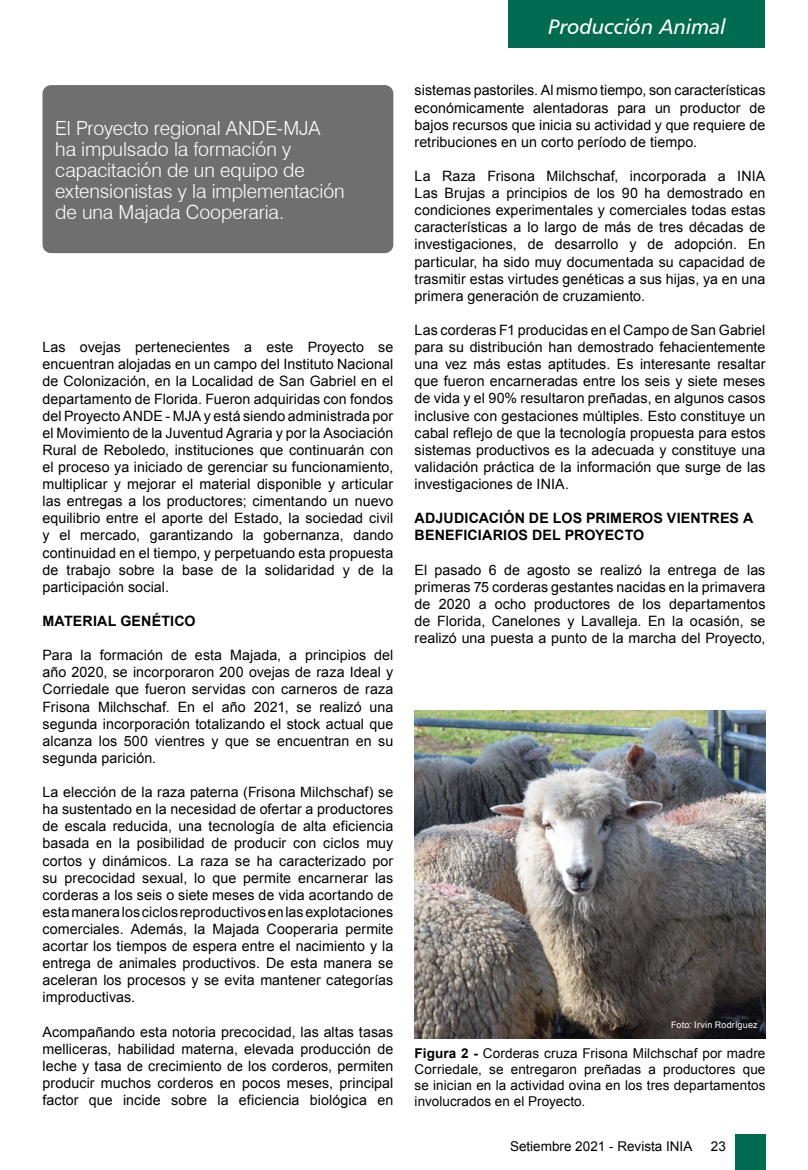
<style>
.page{position:relative;width:808px;height:1170px;background:#fff}
.page>*{position:absolute;margin:0;border:0;box-sizing:border-box;transform-origin:0 0}
.t1{font:21px "Humanist 777 BT Italic B";color:#fff}
.t2{font:300 19.5px/21px "Swiss 721 BT";letter-spacing:-.005em;color:#fff}
.t3{font:14.25px/17.1px "Arial";letter-spacing:.005em;color:#000;text-align:justify}
.t4{font:700 14.25px/17.1px "Arial";letter-spacing:.01em;color:#000}
.t5{font:13.5px/16.2px "Arial";letter-spacing:.005em;color:#000;text-align:justify}
.t6{font:9px "Arial";letter-spacing:.02em;color:#fff}
.s1{font-weight:700}
</style>
<div class="page">
<div style="left:508px;top:0;width:257px;height:47px;background:#006c4f"></div>
<div style="left:734px;top:1134px;width:31px;height:35px;background:#006c4f"></div>
<div style="left:43px;top:85px;width:350px;height:168px;background:#706f6f;border-radius:9px"></div>
<img style="left:415px;top:710px;width:350px;height:328px">
<h2 class="t2" style="left:55px;top:117px;width:291px">El Proyecto regional ANDE-MJA ha impulsado la formación y capacitación de un equipo de extensionistas y la implementación de una Majada Cooperaria.</h2>
<p class="t3" style="left:43px;top:339px;width:352px">Las ovejas pertenecientes a este Proyecto se encuentran alojadas en un campo del Instituto Nacional de Colonización, en la Localidad de San Gabriel en el departamento de Florida. Fueron adquiridas con fondos del Proyecto ANDE - MJA y está siendo administrada por el Movimiento de la Juventud Agraria y por la Asociación Rural de Reboledo, instituciones que continuarán con el proceso ya iniciado de gerenciar su funcionamiento, multiplicar y mejorar el material disponible y articular las entregas a los productores; cimentando un nuevo equilibrio entre el aporte del Estado, la sociedad civil y el mercado, garantizando la gobernanza, dando continuidad en el tiempo, y perpetuando esta propuesta de trabajo sobre la base de la solidaridad y de la participación social.</p>
<p class="t4" style="left:43px;top:613px;width:155px">MATERIAL GENÉTICO</p>
<p class="t3" style="left:43px;top:646px;width:352px">Para la formación de esta Majada, a principios del año 2020, se incorporaron 200 ovejas de raza Ideal y Corriedale que fueron servidas con carneros de raza Frisona Milchschaf. En el año 2021, se realizó una segunda incorporación totalizando el stock actual que alcanza los 500 vientres y que se encuentran en su segunda parición.</p>
<p class="t3" style="left:43px;top:783px;width:352px">La elección de la raza paterna (Frisona Milchschaf) se ha sustentado en la necesidad de ofertar a productores de escala reducida, una tecnología de alta eficiencia basada en la posibilidad de producir con ciclos muy cortos y dinámicos. La raza se ha caracterizado por su precocidad sexual, lo que permite encarnerar las corderas a los seis o siete meses de vida acortando de esta manera los ciclos reproductivos en las explotaciones comerciales. Además, la Majada Cooperaria permite acortar los tiempos de espera entre el nacimiento y la entrega de animales productivos. De esta manera se aceleran los procesos y se evita mantener categorías improductivas.</p>
<p class="t3" style="left:43px;top:1023px;width:352px">Acompañando esta notoria precocidad, las altas tasas melliceras, habilidad materna, elevada producción de leche y tasa de crecimiento de los corderos, permiten producir muchos corderos en pocos meses, principal factor que incide sobre la eficiencia biológica en</p>
<h1 class="t1" style="left:548px;top:13px;width:179px">Producción Animal</h1>
<p class="t3" style="left:415px;top:82px;width:352px">sistemas pastoriles. Al mismo tiempo, son características económicamente alentadoras para un productor de bajos recursos que inicia su actividad y que requiere de retribuciones en un corto período de tiempo.</p>
<p class="t3" style="left:415px;top:168px;width:352px">La Raza Frisona Milchschaf, incorporada a INIA Las Brujas a principios de los 90 ha demostrado en condiciones experimentales y comerciales todas estas características a lo largo de más de tres décadas de investigaciones, de desarrollo y de adopción. En particular, ha sido muy documentada su capacidad de trasmitir estas virtudes genéticas a sus hijas, ya en una primera generación de cruzamiento.</p>
<p class="t3" style="left:415px;top:321px;width:352px">Las corderas F1 producidas en el Campo de San Gabriel para su distribución han demostrado fehacientemente una vez más estas aptitudes. Es interesante resaltar que fueron encarneradas entre los seis y siete meses de vida y el 90% resultaron preñadas, en algunos casos inclusive con gestaciones múltiples. Esto constituye un cabal reflejo de que la tecnología propuesta para estos sistemas productivos es la adecuada y constituye una validación práctica de la información que surge de las investigaciones de INIA.</p>
<p class="t4" style="left:415px;top:510px;width:340px">ADJUDICACIÓN DE LOS PRIMEROS VIENTRES A<br>BENEFICIARIOS DEL PROYECTO</p>
<p class="t3" style="left:415px;top:561px;width:352px">El pasado 6 de agosto se realizó la entrega de las primeras 75 corderas gestantes nacidas en la primavera de 2020 a ocho productores de los departamentos de Florida, Canelones y Lavalleja. En la ocasión, se realizó una puesta a punto de la marcha del Proyecto,</p>
<p class="t6" style="left:671px;top:1018px;width:88px">Foto: Irvin Rodríguez</p>
<p class="t5" style="left:415px;top:1044px;width:352px"><span class="s1">Figura 2 -</span> Corderas cruza Frisona Milchschaf por madre Corriedale, se entregaron preñadas a productores que se inician en la actividad ovina en los tres departamentos involucrados en el Proyecto.</p>
<p class="t5" style="left:510px;top:1138px;width:184px">Setiembre 2021 - Revista INIA</p>
<p class="t5" style="left:711px;top:1138px;width:17px">23</p>
</div>
